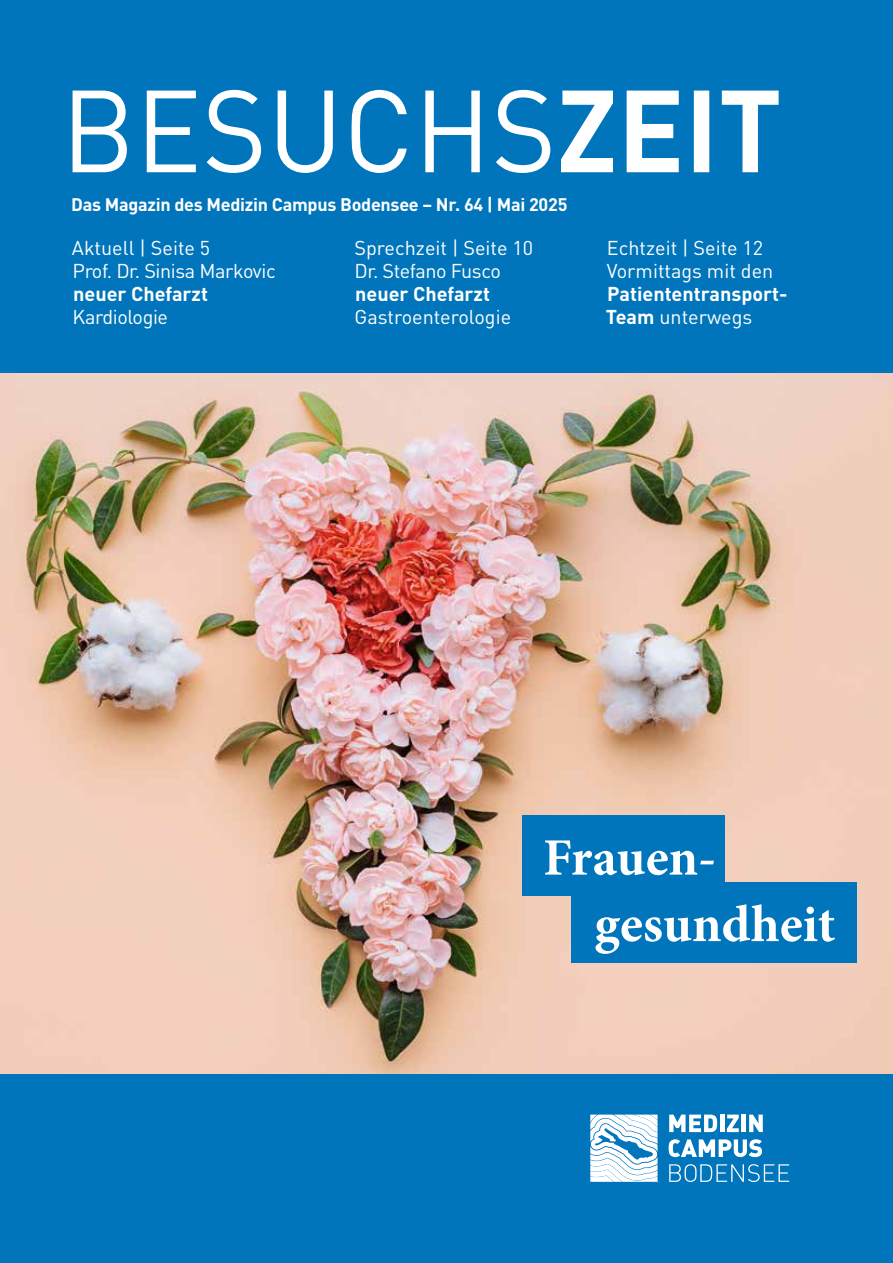
<style>
.page{position:relative;width:893px;height:1263px;background:#fff}
.page>*{position:absolute;margin:0;border:0;box-sizing:border-box;transform-origin:0 0}
.t1{font:700 52.5px/66.4px "Minion Pro";color:#fff}
.t2{font:19.8px/23.1px "DIN Pro";color:#fff}
.t3{font:700 19.8px/23.1px "DIN Pro";color:#fff}
.t4{font:19.8px/23.1px "DIN Pro";letter-spacing:-.02em;color:#fff}
.t5{font:700 18px "DIN Pro";letter-spacing:-.015em;color:#fff}
.s1{font-weight:400}
</style>
<div class="page">
<img style="left:0;top:372px;width:893px;height:702px">
<div style="left:0;top:1074px;width:893px;height:189px;background:#0075bb"></div>
<svg style="left:669px;top:1114px;width:48px;height:18px"></svg>
<hr style="left:720px;top:1114px;width:4px;height:18px;background:#fff">
<svg style="left:727px;top:1114px;width:12px;height:18px"></svg>
<div style="left:741px;top:1114px;width:5px;height:18px;background:#fff"></div>
<svg style="left:749px;top:1114px;width:14px;height:18px"></svg>
<svg style="left:669px;top:1139px;width:93px;height:18px"></svg>
<svg style="left:669px;top:1164px;width:120px;height:18px"></svg>
<svg style="left:590px;top:1114px;width:68px;height:68px;background:#cae2f0"></svg>
<div style="left:0;top:0;width:893px;height:372px;background:#0075bb"></div>
<svg style="left:73px;top:90px;width:706px;height:83px"></svg>
<div style="left:523px;top:815px;width:202px;height:81px;background:#0075bb"></div>
<div style="left:571px;top:882px;width:286px;height:80px;background:#0075bb"></div>
<p class="t5" style="left:71px;top:192px;width:498px">Das Magazin des Medizin Campus Bodensee – Nr. 64 | Mai 2025</p>
<p class="t4" style="left:72px;top:235px;width:205px">Aktuell | Seite 5<br>Prof. Dr. Sinisa Markovic</p>
<p class="t3" style="left:73px;top:281px;width:136px">neuer Chefarzt</p>
<p class="t4" style="left:73px;top:304px;width:97px">Kardiologie</p>
<p class="t2" style="left:355px;top:235px;width:180px">Sprechzeit | Seite 10<br>Dr. Stefano Fusco</p>
<p class="t3" style="left:355px;top:281px;width:136px">neuer Chefarzt</p>
<p class="t2" style="left:355px;top:304px;width:158px">Gastroenterologie</p>
<p class="t2" style="left:607px;top:235px;width:168px">Echtzeit | Seite 12<br>Vormittags mit den</p>
<p class="t3" style="left:606px;top:281px;width:183px">Patiententransport-<br>Team <span class="s1">unterwegs</span></p>
<h1 class="t1" style="left:594px;top:824px;width:243px;text-indent:-51px">Frauen&shy;gesundheit</h1>
</div>
